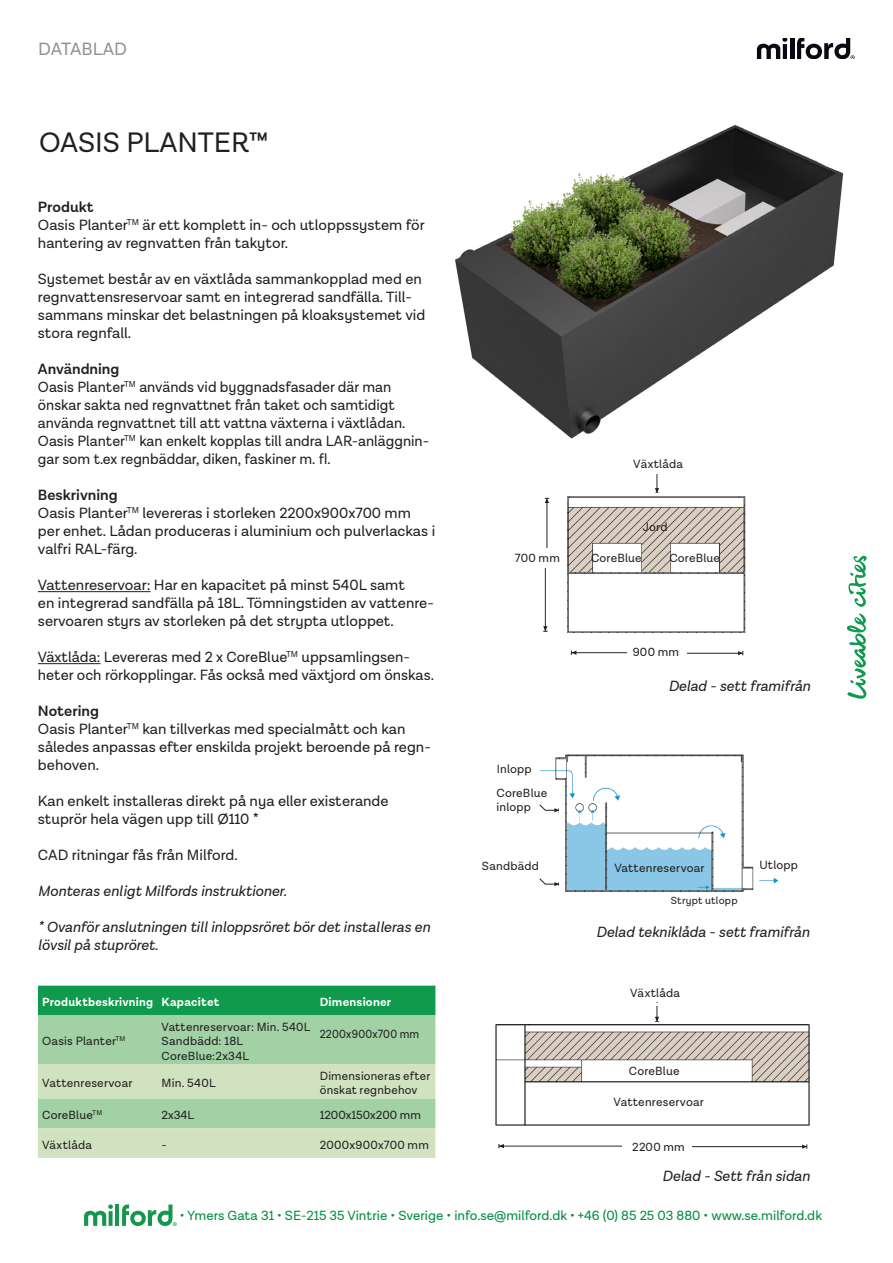
<style>
.page{position:relative;width:893px;height:1263px;background:#fff}
.page>*{position:absolute;margin:0;border:0;box-sizing:border-box;transform-origin:0 0}
.t1{font:28.5px "Lota Grotesque";color:#231f20}
.t2{font:18px "Lota Grotesque Alt 2";color:#8e9296}
.t3{font:15px/18px "Lota Grotesque Alt 2";color:#231f20}
.t4{font:italic 15px/18px "Lota Grotesque Alt 2";color:#231f20}
.t5{font:13.5px "Lota Grotesque Alt 2";color:#008e40}
.t6{font:12px/14.4px "Lota Grotesque Alt 2";letter-spacing:.015em;color:#231f20}
.t7{font:700 12px "Lota Grotesque Alt 2";letter-spacing:.015em;color:#fff}
.t8{font:12px "Lota Grotesque Alt 2";letter-spacing:.015em;color:#231f20;scale:.92 1}
.t9{font:10.5px "Lota Grotesque Alt 2";letter-spacing:.02em;color:#231f20}
.s1{font-weight:600}
</style>
<div class="page">
<img style="left:495px;top:1025px;width:315px;height:101px">
<svg style="left:757px;top:38px;width:30px;height:20px"></svg>
<hr style="left:790px;top:38px;width:4px;height:20px;background:#080914">
<svg style="left:797px;top:38px;width:58px;height:20px"></svg>
<svg style="left:847px;top:614px;width:20px;height:85px"></svg>
<svg style="left:848px;top:556px;width:19px;height:51px"></svg>
<img style="left:455px;top:125px;width:389px;height:314px">
<img style="left:567px;top:496px;width:179px;height:137px">
<img style="left:540px;top:754px;width:239px;height:138px">
<svg style="left:543px;top:626px;width:4px;height:6px"></svg>
<hr style="left:545px;top:569px;width:1px;height:62px;background:#231f20">
<svg style="left:571px;top:651px;width:5px;height:4px"></svg>
<hr style="left:571px;top:652px;width:55px;height:1px;background:#231f20">
<svg style="left:499px;top:1144px;width:5px;height:4px"></svg>
<hr style="left:499px;top:1146px;width:123px;height:1px;background:#231f20">
<svg style="left:545px;top:498px;width:4px;height:5px"></svg>
<hr style="left:547px;top:498px;width:1px;height:49px;background:#231f20">
<svg style="left:738px;top:651px;width:5px;height:4px"></svg>
<hr style="left:687px;top:653px;width:56px;height:1px;background:#231f20">
<svg style="left:802px;top:1144px;width:6px;height:5px"></svg>
<hr style="left:692px;top:1146px;width:115px;height:1px;background:#231f20">
<svg style="left:539px;top:804px;width:23px;height:13px"></svg>
<svg style="left:539px;top:878px;width:23px;height:13px"></svg>
<svg style="left:654px;top:474px;width:5px;height:19px"></svg>
<svg style="left:654px;top:1006px;width:6px;height:16px"></svg>
<svg style="left:84px;top:1204px;width:29px;height:22px"></svg>
<hr style="left:115px;top:1204px;width:4px;height:22px;background:#15964c">
<svg style="left:122px;top:1204px;width:55px;height:22px"></svg>
<hr style="left:38px;top:591px;width:112px;height:1px;background:#231f20">
<hr style="left:38px;top:663px;width:63px;height:1px;background:#231f20">
<svg style="left:38px;top:986px;width:397px;height:172px;background:#9ace9f"></svg>
<p class="t2" style="left:38px;top:39px;width:90px">DATABLAD</p>
<h1 class="t1" style="left:39px;top:126px;width:231px">OASIS PLANTER™</h1>
<p class="t3" style="left:38px;top:198px;width:388px"><span class="s1">Produkt<br></span>Oasis Planter<sup>TM</sup> är ett komplett in- och utloppssystem för hantering av regnvatten från takytor.</p>
<p class="t3" style="left:38px;top:270px;width:389px">Systemet består av en växtlåda sammankopplad med en regnvattensreservoar samt en integrerad sandfälla. Till&shy;sammans minskar det belastningen på kloaksystemet vid stora regnfall.</p>
<p class="t3" style="left:38px;top:360px;width:393px"><span class="s1">Användning<br></span>Oasis Planter<sup>TM</sup> används vid byggnadsfasader där man önskar sakta ned regnvattnet från taket och samtidigt använda regnvattnet till att vattna växterna i växtlådan.<br>Oasis Planter<sup>TM</sup> kan enkelt kopplas till andra LAR-anläggnin&shy;gar som t.ex regnbäddar, diken, faskiner m. fl.</p>
<p class="t3" style="left:38px;top:486px;width:399px"><span class="s1">Beskrivning<br></span>Oasis Planter<sup>TM</sup> levereras i storleken 2200x900x700 mm per enhet. Lådan produceras i aluminium och pulverlackas i valfri RAL-färg.</p>
<p class="t3" style="left:38px;top:576px;width:398px">Vattenreservoar: Har en kapacitet på minst 540L samt<br>en integrerad sandfälla på 18L. Tömningstiden av vattenre&shy;servoaren styrs av storleken på det strypta utloppet.</p>
<p class="t3" style="left:38px;top:648px;width:398px">Växtlåda: Levereras med 2 x CoreBlue<sup>TM</sup> uppsamlingsen&shy;heter och rörkopplingar. Fås också med växtjord om önskas.</p>
<p class="t3" style="left:38px;top:702px;width:394px"><span class="s1">Notering<br></span>Oasis Planter<sup>TM</sup> kan tillverkas med specialmått och kan således anpassas efter enskilda projekt beroende på regn&shy;behoven.</p>
<p class="t3" style="left:38px;top:792px;width:352px">Kan enkelt installeras direkt på nya eller existerande stuprör hela vägen upp till Ø110 *</p>
<p class="t3" style="left:38px;top:846px;width:201px">CAD ritningar fås från Milford.</p>
<p class="t4" style="left:38px;top:882px;width:250px">Monteras enligt Milfords instruktioner.</p>
<p class="t4" style="left:38px;top:918px;width:394px">* Ovanför anslutningen till inloppsröret bör det installeras en lövsil på stupröret.</p>
<p class="t7" style="left:42px;top:995px;width:179px">Produktbeskrivning Kapacitet</p>
<p class="t7" style="left:320px;top:995px;width:73px">Dimensioner</p>
<p class="t6" style="left:42px;top:1034px;width:85px">Oasis Planter<sup>TM</sup></p>
<p class="t6" style="left:162px;top:1020px;width:150px">Vattenreservoar: Min. 540L<br>Sandbädd: 18L<br>CoreBlue:2x34L</p>
<p class="t8" style="left:320px;top:1027px;width:110px">2200x900x700 mm</p>
<p class="t6" style="left:42px;top:1076px;width:92px">Vattenreservoar</p>
<p class="t6" style="left:162px;top:1076px;width:56px">Min. 540L</p>
<p class="t6" style="left:320px;top:1069px;width:112px">Dimensioneras efter önskat regnbehov</p>
<p class="t6" style="left:42px;top:1108px;width:62px">CoreBlue<sup>TM</sup></p>
<p class="t6" style="left:162px;top:1108px;width:34px">2x34L</p>
<p class="t6" style="left:320px;top:1108px;width:103px">1200x150x200 mm</p>
<p class="t6" style="left:42px;top:1138px;width:51px">Växtlåda</p>
<p class="t6" style="left:162px;top:1138px;width:7px">-</p>
<p class="t6" style="left:320px;top:1138px;width:111px">2000x900x700 mm</p>
<p class="t6" style="left:515px;top:551px;width:46px">700 mm</p>
<p class="t6" style="left:633px;top:457px;width:51px">Växtlåda</p>
<p class="t6" style="left:643px;top:520px;width:26px">Jord</p>
<p class="t6" style="left:591px;top:551px;width:52px">CoreBlue</p>
<p class="t6" style="left:669px;top:551px;width:52px">CoreBlue</p>
<p class="t6" style="left:497px;top:762px;width:36px">Inlopp</p>
<p class="t6" style="left:497px;top:786px;width:52px">CoreBlue inlopp</p>
<p class="t6" style="left:482px;top:859px;width:58px">Sandbädd</p>
<p class="t6" style="left:633px;top:645px;width:48px">900 mm</p>
<p class="t4" style="left:668px;top:677px;width:144px">Delad - sett framifrån</p>
<p class="t6" style="left:614px;top:861px;width:92px">Vattenreservoar</p>
<p class="t9" style="left:671px;top:894px;width:68px">Strypt utlopp</p>
<p class="t6" style="left:759px;top:858px;width:40px">Utlopp</p>
<p class="t4" style="left:596px;top:923px;width:215px">Delad tekniklåda - sett framifrån</p>
<p class="t6" style="left:630px;top:986px;width:51px">Växtlåda</p>
<p class="t6" style="left:629px;top:1063px;width:52px">CoreBlue</p>
<p class="t6" style="left:614px;top:1095px;width:92px">Vattenreservoar</p>
<p class="t6" style="left:632px;top:1140px;width:54px">2200 mm</p>
<p class="t4" style="left:662px;top:1167px;width:149px">Delad - Sett från sidan</p>
<p class="t5" style="left:180px;top:1207px;width:644px">• Ymers Gata 31 • SE-215 35 Vintrie • Sverige • info.se@milford.dk • +46 (0) 85 25 03 880 • www.se.milford.dk</p>
</div>
